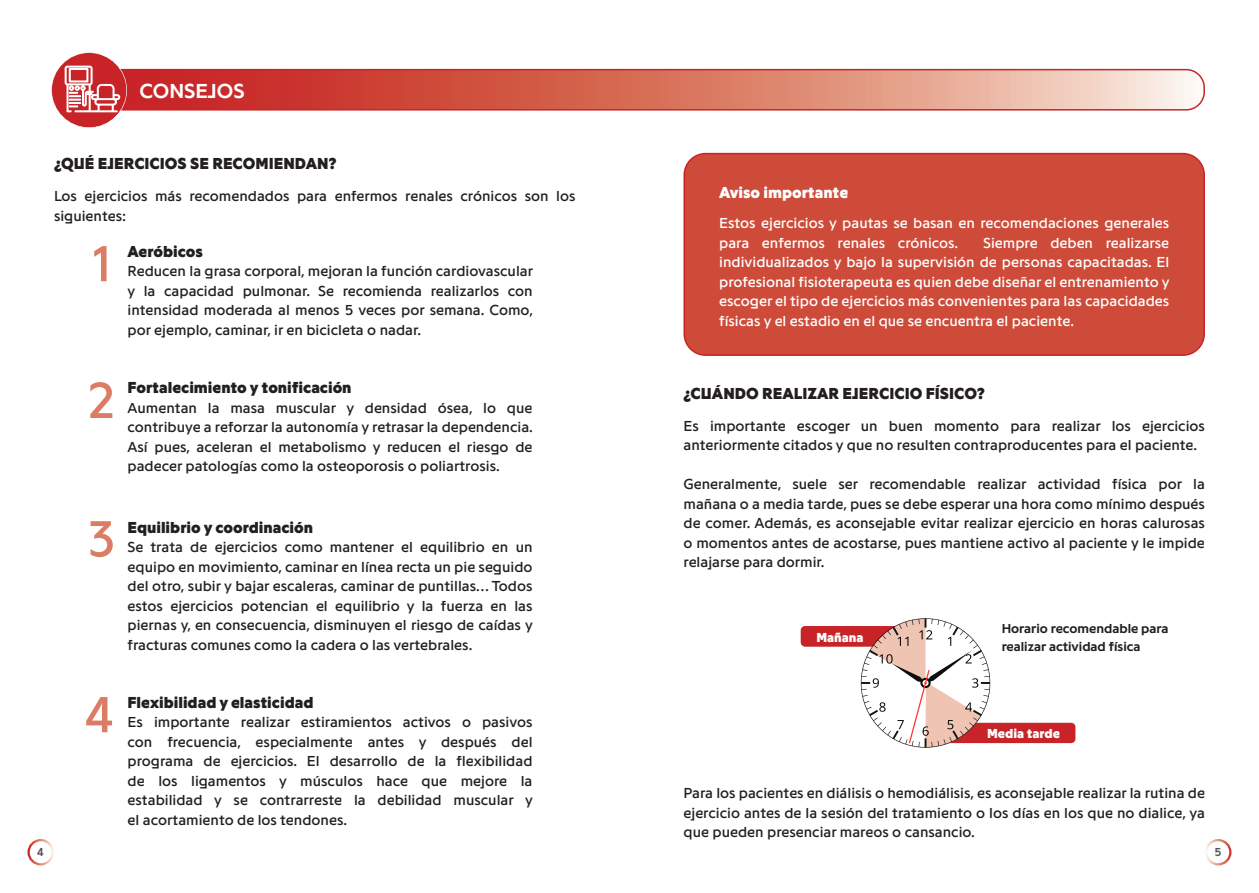
<style>
.page{position:relative;width:1259px;height:893px;background:#fff}
.page>*{position:absolute;margin:0;border:0;box-sizing:border-box;transform-origin:0 0}
.t1{font:52.5px "Programme Pan";color:#db7d65}
.t2{font:700 21px "Programme Pan";color:#fff}
.t3{font:900 16.5px "Programme Pan";color:#231f20}
.t4{font:900 16.5px "Programme Pan";color:#fff}
.t5{font:15px/19.5px "Programme Pan";color:#231f20;text-align:justify}
.t6{font:15px/19.5px "Programme Pan";color:#fff}
.t7{font:700 13.5px/18px "Programme Pan";color:#231f20}
.t8{font:900 13.5px "Programme Pan";color:#fff}
.t9{font:700 12px "Programme Pan";color:#57585a}
</style>
<div class="page">
<svg style="left:105px;top:70px;width:1099px;height:40px;background:#db796a"></svg>
<div style="left:104px;top:69px;width:1101px;height:42px;border:2px solid #c82428;border-radius:18px"></div>
<svg style="left:51px;top:52px;width:76px;height:76px"></svg>
<div style="left:28px;top:839px;width:26px;height:26px;border:2px solid #fff;border-radius:50%"></div>
<div style="left:1205px;top:839px;width:26px;height:26px;border:2px solid #fff;border-radius:50%"></div>
<div style="left:684px;top:154px;width:520px;height:201px;background:#ce4b3a;border-radius:21px"></div>
<div style="left:683px;top:153px;width:522px;height:203px;border:2px solid #c82428;border-radius:21px"></div>
<div style="left:800px;top:626px;width:118px;height:20px;background:#c82428;border-radius:4px"></div>
<div style="left:940px;top:723px;width:135px;height:20px;background:#c82428;border-radius:4px"></div>
<svg style="left:861px;top:618px;width:129px;height:130px"></svg>
<h2 class="t2" style="left:139px;top:79px;width:106px">CONSEJOS</h2>
<p class="t3" style="left:54px;top:154px;width:284px">¿QUÉ EJERCICIOS SE RECOMIENDAN?</p>
<p class="t5" style="left:54px;top:186px;width:523px">Los ejercicios más recomendados para enfermos renales crónicos son los siguientes:</p>
<h1 class="t1" style="left:93px;top:232px;width:20px">1</h1>
<p class="t3" style="left:128px;top:241px;width:77px">Aeróbicos</p>
<p class="t5" style="left:128px;top:261px;width:407px">Reducen la grasa corporal, mejoran la función cardiovascular y la capacidad pulmonar. Se recomienda realizarlos con intensidad moderada al menos 5 veces por semana. Como, por ejemplo, caminar, ir en bicicleta o nadar.</p>
<h1 class="t1" style="left:88px;top:368px;width:29px">2</h1>
<p class="t3" style="left:128px;top:378px;width:225px">Fortalecimiento y tonificación</p>
<p class="t5" style="left:128px;top:398px;width:407px">Aumentan la masa muscular y densidad ósea, lo que contribuye a reforzar la autonomía y retrasar la dependencia.<br>Así pues, aceleran el metabolismo y reducen el riesgo de padecer patologías como la osteoporosis o poliartrosis.</p>
<h1 class="t1" style="left:88px;top:507px;width:29px">3</h1>
<p class="t3" style="left:128px;top:517px;width:187px">Equilibrio y coordinación</p>
<p class="t5" style="left:128px;top:537px;width:407px">Se trata de ejercicios como mantener el equilibrio en un equipo en movimiento, caminar en línea recta un pie seguido del otro, subir y bajar escaleras, caminar de puntillas… Todos estos ejercicios potencian el equilibrio y la fuerza en las piernas y, en consecuencia, disminuyen el riesgo de caídas y fracturas comunes como la cadera o las vertebrales.</p>
<h1 class="t1" style="left:85px;top:683px;width:31px">4</h1>
<p class="t3" style="left:128px;top:693px;width:187px">Flexibilidad y elasticidad</p>
<p class="t5" style="left:128px;top:712px;width:407px">Es importante realizar estiramientos activos o pasivos con frecuencia, especialmente antes y después del programa de ejercicios. El desarrollo de la flexibilidad de los ligamentos y músculos hace que mejore la estabilidad y se contrarreste la debilidad muscular y el acortamiento de los tendones.</p>
<p class="t4" style="left:719px;top:183px;width:130px">Aviso importante</p>
<p class="t6" style="left:719px;top:213px;width:451px">Estos ejercicios y pautas se basan en recomendaciones generales para enfermos renales crónicos.</p>
<p class="t6" style="left:719px;top:233px;width:452px;text-align:justify;text-indent:264px">Siempre deben realizarse individualizados y bajo la supervisión de personas capacitadas. El profesional fisioterapeuta es quien debe diseñar el entrenamiento y escoger el tipo de ejercicios más convenientes para las capacidades físicas y el estadio en el que se encuentra el paciente.</p>
<p class="t3" style="left:683px;top:383px;width:303px">¿CUÁNDO REALIZAR EJERCICIO FÍSICO?</p>
<p class="t5" style="left:683px;top:416px;width:523px">Es importante escoger un buen momento para realizar los ejercicios anteriormente citados y que no resulten contraproducentes para el paciente.</p>
<p class="t5" style="left:683px;top:474px;width:523px">Generalmente, suele ser recomendable realizar actividad física por la mañana o a media tarde, pues se debe esperar una hora como mínimo después de comer. Además, es aconsejable evitar realizar ejercicio en horas calurosas o momentos antes de acostarse, pues mantiene activo al paciente y le impide relajarse para dormir.</p>
<p class="t8" style="left:816px;top:629px;width:49px">Mañana</p>
<p class="t7" style="left:1001px;top:619px;width:168px">Horario recomendable para realizar actividad física</p>
<p class="t8" style="left:987px;top:725px;width:74px">Media tarde</p>
<p class="t5" style="left:683px;top:783px;width:523px">Para los pacientes en diálisis o hemodiálisis, es aconsejable realizar la rutina de ejercicio antes de la sesión del tratamiento o los días en los que no dialice, ya que pueden presenciar mareos o cansancio.</p>
<p class="t9" style="left:37px;top:844px;width:8px">4</p>
<p class="t9" style="left:1214px;top:844px;width:8px">5</p>
</div>
